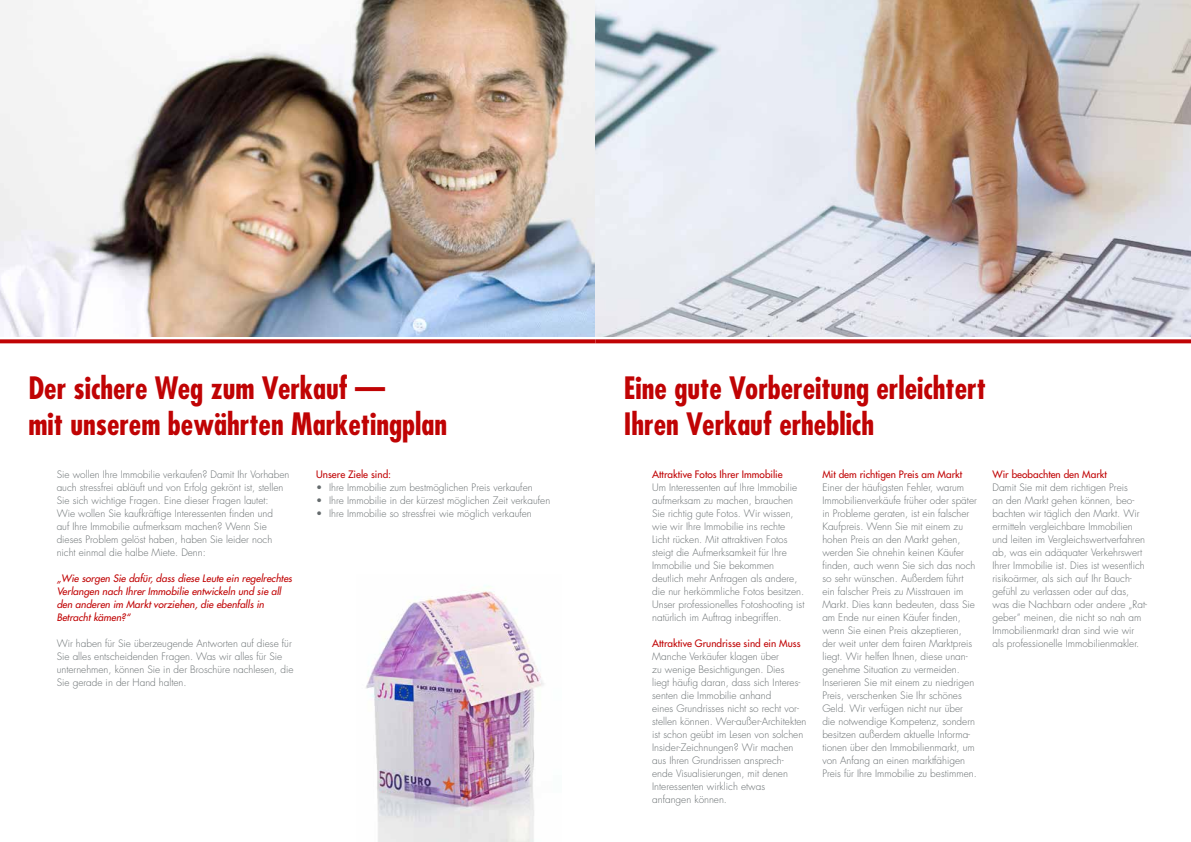
<style>
.page{position:relative;width:1191px;height:842px;background:#fff}
.page>*{position:absolute;margin:0;border:0;box-sizing:border-box;transform-origin:0 0}
.t1{font:700 condensed 30px/36px "Futura";color:#c00304}
.t2{font:300 10px/13px "Futura";color:#656b6d}
.t3{font:italic 10px/13px "Futura";color:#c00304}
.t4{font:10px "Futura";color:#c00304}
</style>
<div class="page">
<svg style="left:595px;top:339px;width:596px;height:4px;background:#c5191a"></svg>
<svg style="left:0;top:339px;width:595px;height:4px;background:#c5191a"></svg>
<img style="left:0;top:0;width:1191px;height:336px">
<img style="left:366px;top:585px;width:178px;height:257px">
<h1 class="t1" style="left:28px;top:370px;width:420px">Der sichere Weg zum Verkauf —<br>mit unserem bewährten Marketingplan</h1>
<p class="t2" style="left:57px;top:468px;width:234px">Sie wollen Ihre Immobilie verkaufen? Damit Ihr Vorhaben auch stressfrei abläuft und von Erfolg gekrönt ist, stellen Sie sich wichtige Fragen. Eine dieser Fragen lautet:<br>Wie wollen Sie kaufkräftige Interessenten finden und<br>auf Ihre Immobilie aufmerksam machen? Wenn Sie dieses Problem gelöst haben, haben Sie leider noch nicht einmal die halbe Miete. Denn:</p>
<p class="t3" style="left:57px;top:572px;width:237px">„Wie sorgen Sie dafür, dass diese Leute ein regelrechtes Verlangen nach Ihrer Immobilie entwickeln und sie all den anderen im Markt vorziehen, die ebenfalls in Betracht kämen?“</p>
<p class="t2" style="left:57px;top:637px;width:238px">Wir haben für Sie überzeugende Antworten auf diese für Sie alles entscheidenden Fragen. Was wir alles für Sie unternehmen, können Sie in der Broschüre nachlesen, die Sie gerade in der Hand halten.</p>
<p class="t4" style="left:316px;top:468px;width:76px">Unsere Ziele sind:</p>
<p class="t2" style="left:316px;top:481px;width:218px">• Ihre Immobilie zum bestmöglichen Preis verkaufen</p>
<p class="t2" style="left:316px;top:494px;width:236px">• Ihre Immobilie in der kürzest möglichen Zeit verkaufen</p>
<p class="t2" style="left:316px;top:507px;width:217px">• Ihre Immobilie so stressfrei wie möglich verkaufen</p>
<h1 class="t1" style="left:624px;top:370px;width:363px">Eine gute Vorbereitung erleichtert<br>Ihren Verkauf erheblich</h1>
<p class="t4" style="left:652px;top:468px;width:132px">Attraktive Fotos Ihrer Immobilie</p>
<p class="t2" style="left:652px;top:481px;width:154px">Um Interessenten auf Ihre Immobilie aufmerksam zu machen, brauchen Sie richtig gute Fotos. Wir wissen, wie wir Ihre Immobilie ins rechte Licht rücken. Mit attraktiven Fotos steigt die Aufmerksamkeit für Ihre Immobilie und Sie bekommen deutlich mehr Anfragen als andere, die nur herkömmliche Fotos besitzen.<br>Unser professionelles Fotoshooting ist natürlich im Auftrag inbegriffen.</p>
<p class="t4" style="left:652px;top:637px;width:150px">Attraktive Grundrisse sind ein Muss</p>
<p class="t2" style="left:652px;top:650px;width:156px">Manche Verkäufer klagen über<br>zu wenige Besichtigungen. Dies<br>liegt häufig daran, dass sich Interes&shy;senten die Immobilie anhand<br>eines Grundrisses nicht so recht vor&shy;stellen können. Wer-außer-Architekten ist schon geübt im Lesen von solchen<br>Insider-Zeichnungen? Wir machen aus Ihren Grundrissen ansprech&shy;ende Visualisierungen, mit denen<br>Interessenten wirklich etwas anfangen können.</p>
<p class="t4" style="left:992px;top:468px;width:116px">Wir beobachten den Markt</p>
<p class="t2" style="left:992px;top:481px;width:156px">Damit Sie mit dem richtigen Preis<br>an den Markt gehen können, beo&shy;bachten wir täglich den Markt. Wir ermitteln vergleichbare Immobilien und leiten im Vergleichswertverfahren ab, was ein adäquater Verkehrswert Ihrer Immobilie ist. Dies ist wesentlich risikoärmer, als sich auf Ihr Bauch&shy;gefühl zu verlassen oder auf das, was die Nachbarn oder andere „Rat&shy;geber“ meinen, die nicht so nah am Immobilienmarkt dran sind wie wir als professionelle Immobilienmakler.</p>
<p class="t4" style="left:822px;top:468px;width:141px">Mit dem richtigen Preis am Markt</p>
<p class="t2" style="left:822px;top:481px;width:156px">Einer der häufigsten Fehler, warum Immobilienverkäufe früher oder später in Probleme geraten, ist ein falscher Kaufpreis. Wenn Sie mit einem zu hohen Preis an den Markt gehen, werden Sie ohnehin keinen Käufer finden, auch wenn Sie sich das noch so sehr wünschen. Außerdem führt ein falscher Preis zu Misstrauen im Markt. Dies kann bedeuten, dass Sie am Ende nur einen Käufer finden, wenn Sie einen Preis akzeptieren, der weit unter dem fairen Marktpreis liegt. Wir helfen Ihnen, diese unan&shy;genehme Situation zu vermeiden.<br>Inserieren Sie mit einem zu niedrigen Preis, verschenken Sie Ihr schönes Geld. Wir verfügen nicht nur über die notwendige Kompetenz, sondern besitzen außerdem aktuelle Informa&shy;tionen über den Immobilienmarkt, um von Anfang an einen marktfähigen Preis für Ihre Immobilie zu bestimmen.</p>
</div>
